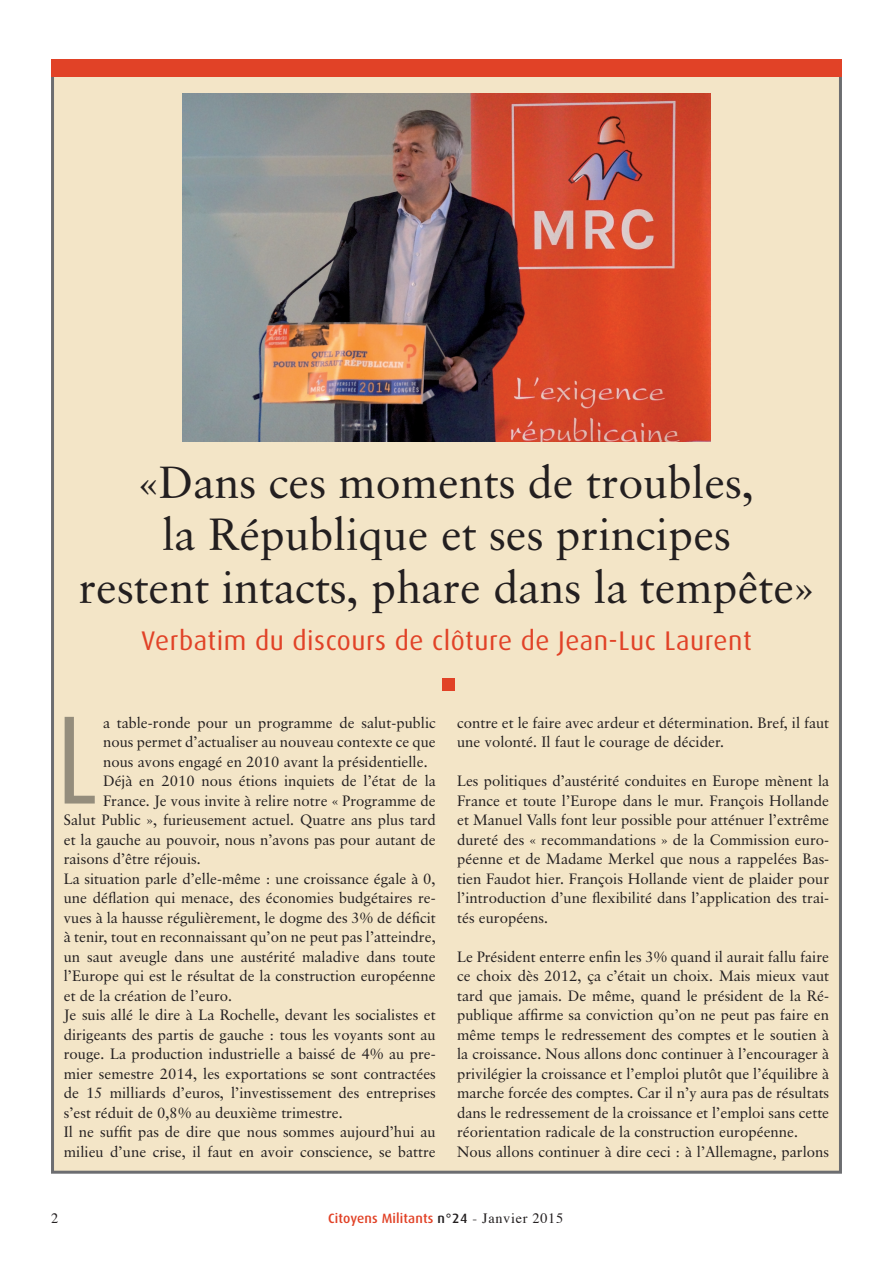
<style>
.page{position:relative;width:893px;height:1263px;background:#fff}
.page>*{position:absolute;margin:0;border:0;box-sizing:border-box;transform-origin:0 0}
.t1{font:126px "Dax";color:#948d7c;scale:.8 1}
.t2{font:45px/52.5px "Classical Garamond BT";color:#231f20;text-align:center}
.t3{font:27px "Dax";letter-spacing:.02em;color:#e14227}
.t4{font:15px/19.5px "Classical Garamond BT";color:#231f20}
.t5{font:14.25px "Times";color:#231f20}
.t6{font:500 13.5px "Dax";letter-spacing:.01em;color:#e14227}
.s1{color:#231f20}
.s2{font-family:"Times";font-weight:400;font-size:14.25px;color:#231f20}
</style>
<div class="page">
<div style="left:51px;top:68px;width:791px;height:1106px;background:#f3e5c7;border:3px solid #6c6d70"></div>
<div style="left:51px;top:60px;width:791px;height:17px;background:#e14227"></div>
<img style="left:182px;top:94px;width:529px;height:347px">
<div style="left:442px;top:678px;width:12px;height:12px;background:#e14227"></div>
<h2 class="t2" style="left:79px;top:455px;width:737px">«Dans ces moments de troubles,<br>la République et ses principes<br>restent intacts, phare dans la tempête»</h2>
<h3 class="t3" style="left:141px;top:626px;width:612px">Verbatim du discours de clôture de Jean-Luc Laurent</h3>
<h1 class="t1" style="left:57px;top:690px;width:53px">L</h1>
<p class="t4" style="left:103px;top:712px;width:334px">a table-ronde pour un programme de salut-public</p>
<p class="t4" style="left:103px;top:732px;width:334px">nous permet d’actualiser au nouveau contexte ce que</p>
<p class="t4" style="left:103px;top:751px;width:326px">nous avons engagé en 2010 avant la présidentielle.</p>
<p class="t4" style="left:103px;top:771px;width:334px">Déjà en 2010 nous étions inquiets de l’état de la</p>
<p class="t4" style="left:103px;top:790px;width:334px">France. Je vous invite à relire notre « Programme de</p>
<p class="t4" style="left:64px;top:810px;width:374px">Salut Public », furieusement actuel. Quatre ans plus tard</p>
<p class="t4" style="left:64px;top:829px;width:374px">et la gauche au pouvoir, nous n’avons pas pour autant de</p>
<p class="t4" style="left:64px;top:849px;width:139px">raisons d’être réjouis.</p>
<p class="t4" style="left:64px;top:868px;width:373px">La situation parle d’elle-même : une croissance égale à 0,</p>
<p class="t4" style="left:64px;top:888px;width:374px">une déflation qui menace, des économies budgétaires re-</p>
<p class="t4" style="left:64px;top:907px;width:374px">vues à la hausse régulièrement, le dogme des 3% de déficit</p>
<p class="t4" style="left:64px;top:927px;width:374px">à tenir, tout en reconnaissant qu’on ne peut pas l’atteindre,</p>
<p class="t4" style="left:64px;top:946px;width:374px">un saut aveugle dans une austérité maladive dans toute</p>
<p class="t4" style="left:64px;top:966px;width:374px">l’Europe qui est le résultat de la construction européenne</p>
<p class="t4" style="left:64px;top:985px;width:170px">et de la création de l’euro.</p>
<p class="t4" style="left:64px;top:1005px;width:373px">Je suis allé le dire à La Rochelle, devant les socialistes et</p>
<p class="t4" style="left:64px;top:1024px;width:374px">dirigeants des partis de gauche : tous les voyants sont au</p>
<p class="t4" style="left:64px;top:1044px;width:374px">rouge. La production industrielle a baissé de 4% au pre-</p>
<p class="t4" style="left:64px;top:1063px;width:374px">mier semestre 2014, les exportations se sont contractées</p>
<p class="t4" style="left:64px;top:1083px;width:374px">de 15 milliards d’euros, l’investissement des entreprises</p>
<p class="t4" style="left:64px;top:1102px;width:281px">s’est réduit de 0,8% au deuxième trimestre.</p>
<p class="t4" style="left:64px;top:1122px;width:374px">Il ne suffit pas de dire que nous sommes aujourd’hui au</p>
<p class="t4" style="left:64px;top:1141px;width:374px">milieu d’une crise, il faut en avoir conscience, se battre</p>
<p class="t4" style="left:457px;top:712px;width:374px">contre et le faire avec ardeur et détermination. Bref, il faut une volonté. Il faut le courage de décider.</p>
<p class="t4" style="left:457px;top:771px;width:374px;text-align:justify">Les politiques d’austérité conduites en Europe mènent la France et toute l’Europe dans le mur. François Hollande et Manuel Valls font leur possible pour atténuer l’extrême dureté des « recommandations » de la Commission euro&shy;péenne et de Madame Merkel que nous a rappelées Bas&shy;tien Faudot hier. François Hollande vient de plaider pour l’introduction d’une flexibilité dans l’application des trai&shy;tés européens.</p>
<p class="t4" style="left:457px;top:946px;width:374px">Le Président enterre enfin les 3% quand il aurait fallu faire ce choix dès 2012, ça c’était un choix. Mais mieux vaut tard que jamais. De même, quand le président de la Ré&shy;publique affirme sa conviction qu’on ne peut pas faire en même temps le redressement des comptes et le soutien à la croissance. Nous allons donc continuer à l’encourager à privilégier la croissance et l’emploi plutôt que l’équilibre à marche forcée des comptes. Car il n’y aura pas de résultats dans le redressement de la croissance et l’emploi sans cette réorientation radicale de la construction européenne.<br>Nous allons continuer à dire ceci : à l’Allemagne, parlons</p>
<p class="t5" style="left:51px;top:1204px;width:9px">2</p>
<p class="t6" style="left:328px;top:1210px;width:236px">Citoyens Militants <span class="s1">n°24</span> <span class="s2">- Janvier 2015</span></p>
</div>
